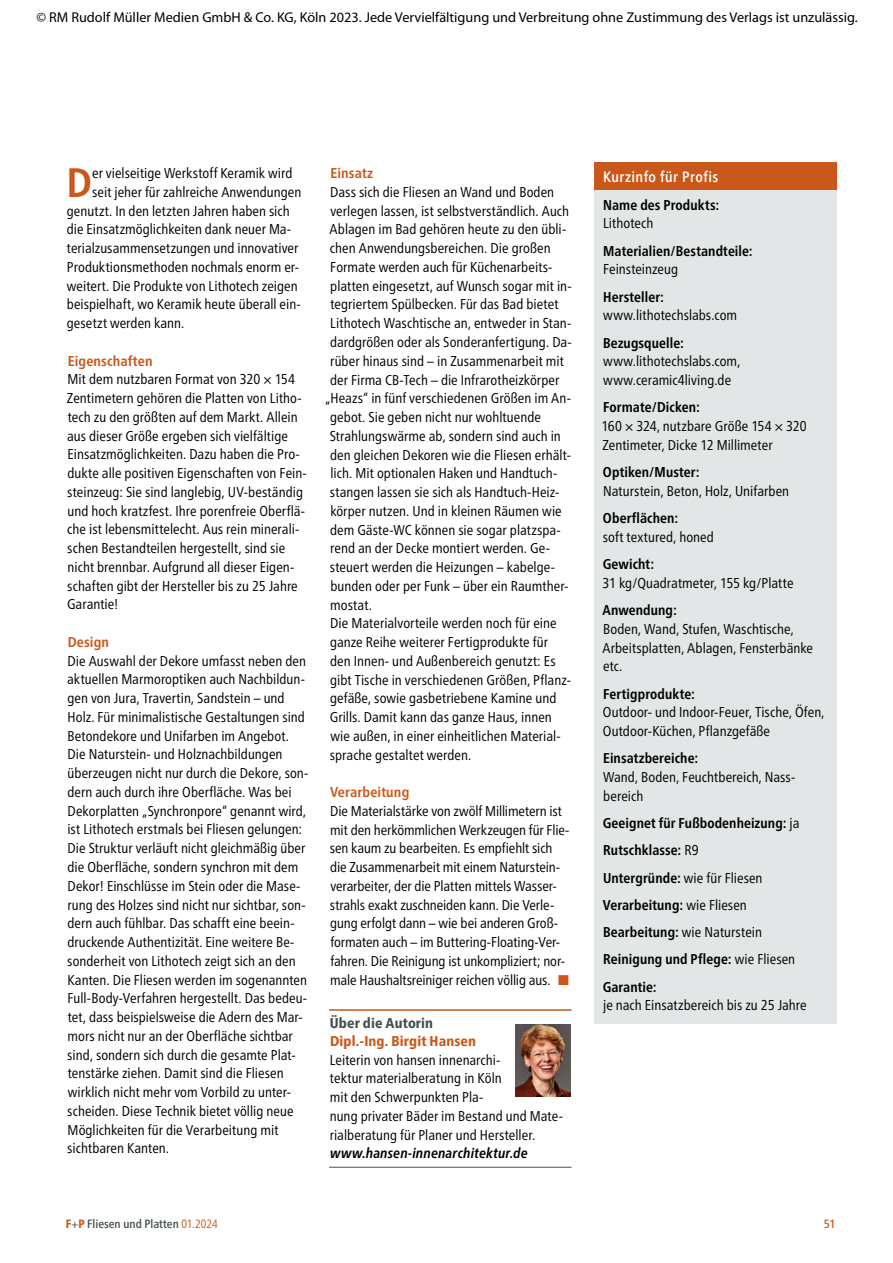
<style>
.page{position:relative;width:893px;height:1263px;background:#fff}
.page>*{position:absolute;margin:0;border:0;box-sizing:border-box;transform-origin:0 0}
.t1{font:700 condensed 41.1px "Frutiger Neue LT Pro";color:#ca581a}
.t2{font:500 condensed 15px "Frutiger Neue LT Pro";letter-spacing:.03em;color:#fff}
.t3{font:condensed 14.25px/18.8px "Frutiger Neue LT Pro";color:#000}
.t4{font:700 condensed 14.25px/27.3px "Frutiger Neue LT Pro";letter-spacing:.005em;color:#000}
.t5{font:14.25px "Myriad Pro";color:#000}
.t6{font:700 condensed 14.25px "Frutiger Neue LT Pro";letter-spacing:.01em;color:#ca581a}
.t7{font:italic 700 condensed 14.25px "Frutiger Neue LT Pro";letter-spacing:.01em;color:#000}
.t8{font:800 condensed 14.25px "Frutiger Neue LT Pro";letter-spacing:.01em;color:#ca581a}
.t9{font:800 condensed 14.25px "Frutiger Neue LT Pro";letter-spacing:.01em;color:#444f50}
.t10{font:500 condensed 12px "Frutiger Neue LT Pro";color:#444f50}
.t11{font:500 condensed 12px "Frutiger Neue LT Pro";color:#ca581a}
.s1{color:#ca581a}
.s2{font-weight:400}
.s3{font-weight:800;color:#ca581a}
.s4{font-weight:400;color:#ca581a}
</style>
<div class="page">
<hr style="left:329px;top:1009px;width:242px;height:2px;background:#ca581a">
<hr style="left:329px;top:1167px;width:242px;height:1px;background:#444f50">
<img style="left:516px;top:1024px;width:54px;height:72px">
<div style="left:594px;top:190px;width:242px;height:833px;background:#e2e6e7"></div>
<div style="left:594px;top:162px;width:242px;height:28px;background:#ca581a"></div>
<p class="t5" style="left:37px;top:10px;width:823px">© RM Rudolf Müller Medien GmbH &amp; Co. KG, Köln 2023. Jede Vervielfältigung und Verbreitung ohne Zustimmung des Verlags ist unzulässig.</p>
<h1 class="t1" style="left:67px;top:158px;width:27px">D</h1>
<p class="t3" style="left:92px;top:164px;width:202px">er vielseitige Werkstoff Keramik wird</p>
<p class="t3" style="left:92px;top:182px;width:211px">seit jeher für zahlreiche Anwendungen</p>
<p class="t3" style="left:67px;top:201px;width:224px">genutzt. In den letzten Jahren haben sich</p>
<p class="t3" style="left:67px;top:220px;width:226px">die Einsatzmöglichkeiten dank neuer Ma-</p>
<p class="t3" style="left:67px;top:239px;width:233px">terialzusammensetzungen und innovativer</p>
<p class="t3" style="left:67px;top:257px;width:234px">Produktionsmethoden nochmals enorm er-</p>
<p class="t3" style="left:67px;top:276px;width:232px">weitert. Die Produkte von Lithotech zeigen</p>
<p class="t3" style="left:67px;top:295px;width:235px">beispielhaft, wo Keramik heute überall ein-</p>
<p class="t3" style="left:67px;top:314px;width:119px">gesetzt werden kann.</p>
<p class="t6" style="left:68px;top:352px;width:86px">Eigenschaften</p>
<p class="t3" style="left:67px;top:370px;width:241px">Mit dem nutzbaren Format von 320 × 154<br>Zentimetern gehören die Platten von Litho&shy;tech zu den größten auf dem Markt. Allein aus dieser Größe ergeben sich vielfältige Einsatzmöglichkeiten. Dazu haben die Pro&shy;dukte alle positiven Eigenschaften von Fein&shy;steinzeug: Sie sind langlebig, UV-beständig und hoch kratzfest. Ihre porenfreie Oberflä&shy;che ist lebensmittelecht. Aus rein minerali&shy;schen Bestandteilen hergestellt, sind sie nicht brennbar. Aufgrund all dieser Eigen&shy;schaften gibt der Hersteller bis zu 25 Jahre Garantie!</p>
<p class="t6" style="left:68px;top:633px;width:43px">Design</p>
<p class="t3" style="left:67px;top:651px;width:243px">Die Auswahl der Dekore umfasst neben den aktuellen Marmoroptiken auch Nachbildun&shy;gen von Jura, Travertin, Sandstein – und Holz. Für minimalistische Gestaltungen sind Betondekore und Unifarben im Angebot.<br>Die Naturstein- und Holznachbildungen überzeugen nicht nur durch die Dekore, son&shy;dern auch durch ihre Oberfläche. Was bei Dekorplatten „Synchronpore“ genannt wird, ist Lithotech erstmals bei Fliesen gelungen:<br>Die Struktur verläuft nicht gleichmäßig über die Oberfläche, sondern synchron mit dem Dekor! Einschlüsse im Stein oder die Mase&shy;rung des Holzes sind nicht nur sichtbar, son&shy;dern auch fühlbar. Das schafft eine beein&shy;druckende Authentizität. Eine weitere Be&shy;sonderheit von Lithotech zeigt sich an den Kanten. Die Fliesen werden im sogenannten Full-Body-Verfahren hergestellt. Das bedeu&shy;tet, dass beispielsweise die Adern des Mar&shy;mors nicht nur an der Oberfläche sichtbar sind, sondern sich durch die gesamte Plat&shy;tenstärke ziehen. Damit sind die Fliesen wirklich nicht mehr vom Vorbild zu unter&shy;scheiden. Diese Technik bietet völlig neue Möglichkeiten für die Verarbeitung mit sichtbaren Kanten.</p>
<p class="t6" style="left:330px;top:165px;width:44px">Einsatz</p>
<p class="t3" style="left:330px;top:183px;width:225px">Dass sich die Fliesen an Wand und Boden</p>
<p class="t3" style="left:330px;top:201px;width:240px">verlegen lassen, ist selbstverständlich. Auch</p>
<p class="t3" style="left:330px;top:220px;width:238px">Ablagen im Bad gehören heute zu den übli-</p>
<p class="t3" style="left:330px;top:239px;width:222px">chen Anwendungsbereichen. Die großen</p>
<p class="t3" style="left:330px;top:258px;width:224px">Formate werden auch für Küchenarbeits-</p>
<p class="t3" style="left:330px;top:276px;width:243px">platten eingesetzt, auf Wunsch sogar mit in-</p>
<p class="t3" style="left:330px;top:295px;width:230px">tegriertem Spülbecken. Für das Bad bietet</p>
<p class="t3" style="left:330px;top:314px;width:243px">Lithotech Waschtische an, entweder in Stan-</p>
<p class="t3" style="left:330px;top:333px;width:243px">dardgrößen oder als Sonderanfertigung. Da-</p>
<p class="t3" style="left:330px;top:351px;width:235px">rüber hinaus sind – in Zusammenarbeit mit</p>
<p class="t3" style="left:330px;top:370px;width:231px">der Firma CB-Tech – die Infrarotheizkörper</p>
<p class="t3" style="left:325px;top:389px;width:247px">„Heazs“ in fünf verschiedenen Größen im An-</p>
<p class="t3" style="left:330px;top:408px;width:212px">gebot. Sie geben nicht nur wohltuende</p>
<p class="t3" style="left:330px;top:426px;width:232px">Strahlungswärme ab, sondern sind auch in</p>
<p class="t3" style="left:330px;top:445px;width:242px">den gleichen Dekoren wie die Fliesen erhält-</p>
<p class="t3" style="left:331px;top:464px;width:228px">lich. Mit optionalen Haken und Handtuch-</p>
<p class="t3" style="left:330px;top:483px;width:231px">stangen lassen sie sich als Handtuch-Heiz-</p>
<p class="t3" style="left:330px;top:501px;width:233px">körper nutzen. Und in kleinen Räumen wie</p>
<p class="t3" style="left:330px;top:520px;width:232px">dem Gäste-WC können sie sogar platzspa-</p>
<p class="t3" style="left:330px;top:539px;width:221px">rend an der Decke montiert werden. Ge-</p>
<p class="t3" style="left:330px;top:558px;width:227px">steuert werden die Heizungen – kabelge-</p>
<p class="t3" style="left:330px;top:576px;width:240px">bunden oder per Funk – über ein Raumther-</p>
<p class="t3" style="left:330px;top:595px;width:43px">mostat.</p>
<p class="t3" style="left:330px;top:614px;width:228px">Die Materialvorteile werden noch für eine</p>
<p class="t3" style="left:330px;top:633px;width:219px">ganze Reihe weiterer Fertigprodukte für</p>
<p class="t3" style="left:330px;top:651px;width:227px">den Innen- und Außenbereich genutzt: Es</p>
<p class="t3" style="left:330px;top:670px;width:242px">gibt Tische in verschiedenen Größen, Pflanz-</p>
<p class="t3" style="left:330px;top:689px;width:228px">gefäße, sowie gasbetriebene Kamine und</p>
<p class="t3" style="left:330px;top:708px;width:223px">Grills. Damit kann das ganze Haus, innen</p>
<p class="t3" style="left:330px;top:726px;width:232px">wie außen, in einer einheitlichen Material-</p>
<p class="t3" style="left:330px;top:745px;width:143px">sprache gestaltet werden.</p>
<p class="t6" style="left:330px;top:784px;width:81px">Verarbeitung</p>
<p class="t3" style="left:330px;top:801px;width:241px">Die Materialstärke von zwölf Millimetern ist mit den herkömmlichen Werkzeugen für Flie&shy;sen kaum zu bearbeiten. Es empfiehlt sich die Zusammenarbeit mit einem Naturstein&shy;verarbeiter, der die Platten mittels Wasser&shy;strahls exakt zuschneiden kann. Die Verle&shy;gung erfolgt dann – wie bei anderen Groß&shy;formaten auch – im Buttering-Floating-Ver&shy;fahren. Die Reinigung ist unkompliziert; nor&shy;male Haushaltsreiniger reichen völlig aus. <span class="s1">■</span></p>
<p class="t9" style="left:330px;top:1014px;width:105px">Über die Autorin</p>
<p class="t8" style="left:330px;top:1032px;width:147px">Dipl.-Ing. Birgit Hansen</p>
<p class="t3" style="left:330px;top:1050px;width:235px">Leiterin von hansen innenarchi-<br>tektur materialberatung in Köln<br>mit den Schwerpunkten Pla-<br>nung privater Bäder im Bestand und Mate&shy;rialberatung für Planer und Hersteller.</p>
<p class="t7" style="left:330px;top:1145px;width:199px">www.hansen-innenarchitektur.de</p>
<p class="t2" style="left:603px;top:168px;width:117px">Kurzinfo für Profis</p>
<p class="t4" style="left:603px;top:191px;width:118px">Name des Produkts:</p>
<p class="t3" style="left:603px;top:214px;width:52px">Lithotech</p>
<p class="t4" style="left:603px;top:237px;width:151px">Materialien/Bestandteile:</p>
<p class="t3" style="left:603px;top:260px;width:77px">Feinsteinzeug</p>
<p class="t4" style="left:603px;top:283px;width:62px">Hersteller:</p>
<p class="t3" style="left:603px;top:306px;width:135px">www.lithotechslabs.com</p>
<p class="t4" style="left:603px;top:329px;width:82px">Bezugsquelle:</p>
<p class="t3" style="left:603px;top:352px;width:139px">www.lithotechslabs.com, www.ceramic4living.de</p>
<p class="t4" style="left:603px;top:394px;width:98px">Formate/Dicken:</p>
<p class="t3" style="left:601px;top:417px;width:207px">160 × 324, nutzbare Größe 154 × 320<br>Zentimeter, Dicke 12 Millimeter</p>
<p class="t4" style="left:603px;top:458px;width:98px">Optiken/Muster:</p>
<p class="t3" style="left:603px;top:481px;width:188px">Naturstein, Beton, Holz, Unifarben</p>
<p class="t4" style="left:603px;top:504px;width:77px">Oberflächen:</p>
<p class="t3" style="left:603px;top:527px;width:113px">soft textured, honed</p>
<p class="t4" style="left:603px;top:550px;width:53px">Gewicht:</p>
<p class="t3" style="left:602px;top:573px;width:193px">31 kg/Quadratmeter, 155 kg/Platte</p>
<p class="t4" style="left:602px;top:596px;width:76px">Anwendung:</p>
<p class="t3" style="left:602px;top:619px;width:212px">Boden, Wand, Stufen, Waschtische,<br>Arbeitsplatten, Ablagen, Fensterbänke etc.</p>
<p class="t4" style="left:603px;top:680px;width:93px">Fertigprodukte:</p>
<p class="t3" style="left:603px;top:703px;width:223px">Outdoor- und Indoor-Feuer, Tische, Öfen,<br>Outdoor-Küchen, Pflanzgefäße</p>
<p class="t4" style="left:603px;top:745px;width:97px">Einsatzbereiche:</p>
<p class="t3" style="left:603px;top:768px;width:194px">Wand, Boden, Feuchtbereich, Nass&shy;bereich</p>
<p class="t4" style="left:603px;top:809px;width:198px">Geeignet für Fußbodenheizung: <span class="s2">ja<br></span>Rutschklasse: <span class="s2">R9<br></span>Untergründe: <span class="s2">wie für Fliesen<br></span>Verarbeitung: <span class="s2">wie Fliesen<br></span>Bearbeitung: <span class="s2">wie Naturstein<br></span>Reinigung und Pflege: <span class="s2">wie Fliesen<br></span>Garantie:</p>
<p class="t3" style="left:603px;top:996px;width:205px">je nach Einsatzbereich bis zu 25 Jahre</p>
<p class="t10" style="left:66px;top:1217px;width:153px"><span class="s3">F</span><span class="s2">+</span><span class="s3">P</span> Fliesen und Platten <span class="s4">01.2024</span></p>
<p class="t11" style="left:824px;top:1217px;width:13px">51</p>
</div>
